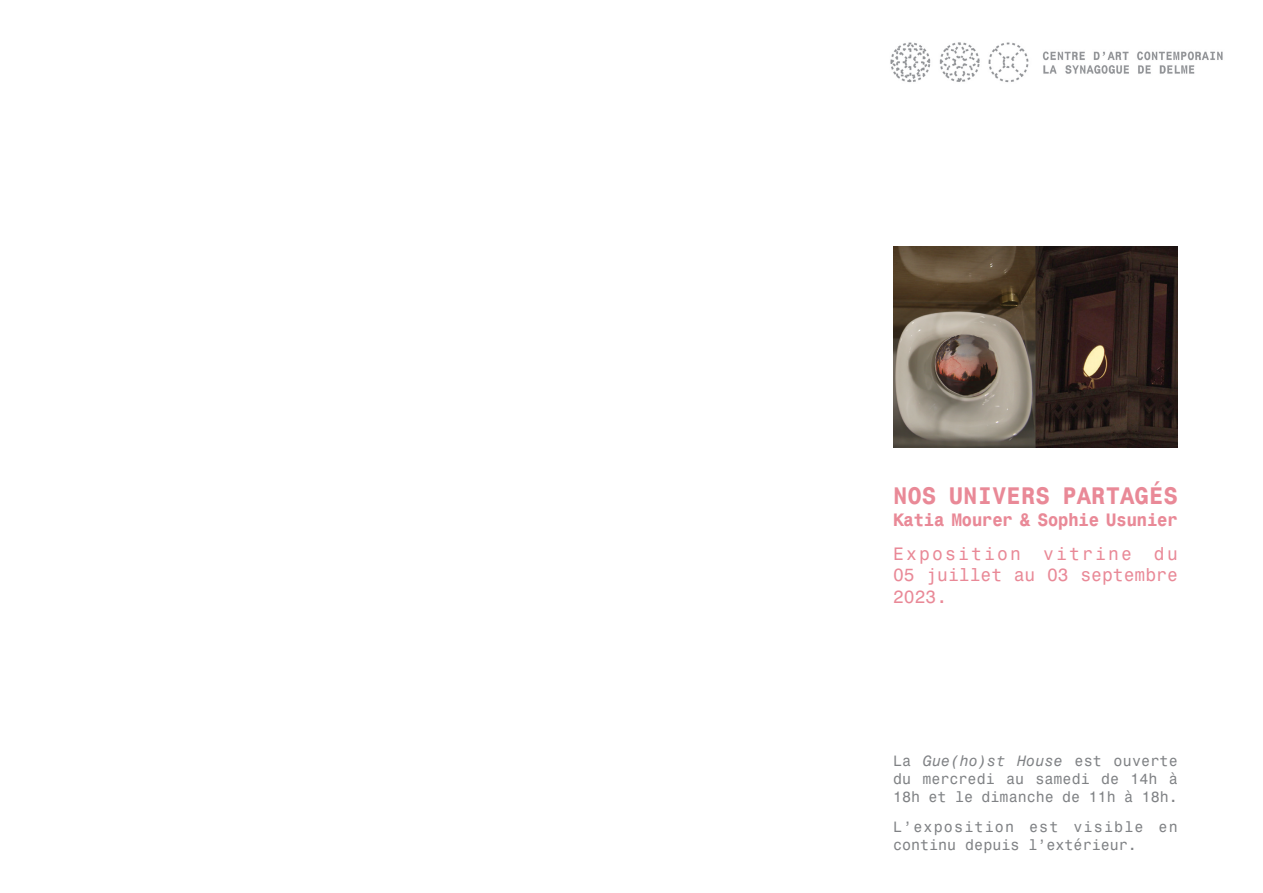
<style>
.page{position:relative;width:1263px;height:893px;background:#fff}
.page>*{position:absolute;margin:0;border:0;box-sizing:border-box;transform-origin:0 0}
.t1{font:700 24px "Monospace 821 BT";color:#e98997}
.t2{font:18px/21.6px "Monospace 821 BT";color:#e98997;text-align:justify}
.t3{font:700 18px "Monospace 821 BT";letter-spacing:-.035em;color:#e98997}
.t4{font:15px/18px "Monospace 821 BT";color:#808285;text-align:justify}
.s1{font-style:italic}
</style>
<div class="page">
<img style="left:893px;top:247px;width:285px;height:200px">
<img style="left:890px;top:42px;width:333px;height:41px">
<h1 class="t1" style="left:893px;top:481px;width:286px">NOS UNIVERS PARTAGÉS</h1>
<p class="t3" style="left:893px;top:509px;width:286px">Katia Mourer &amp; Sophie Usunier</p>
<p class="t2" style="left:893px;top:542px;width:286px">Exposition vitrine du 05 juillet au 03 septembre 2023.</p>
<p class="t4" style="left:893px;top:752px;width:286px">La <span class="s1">Gue(ho)st House</span> est ouverte du mercredi au samedi de 14h à 18h et le dimanche de 11h à 18h.</p>
<p class="t4" style="left:893px;top:818px;width:286px">L’exposition est visible en continu depuis l’extérieur.</p>
</div>
